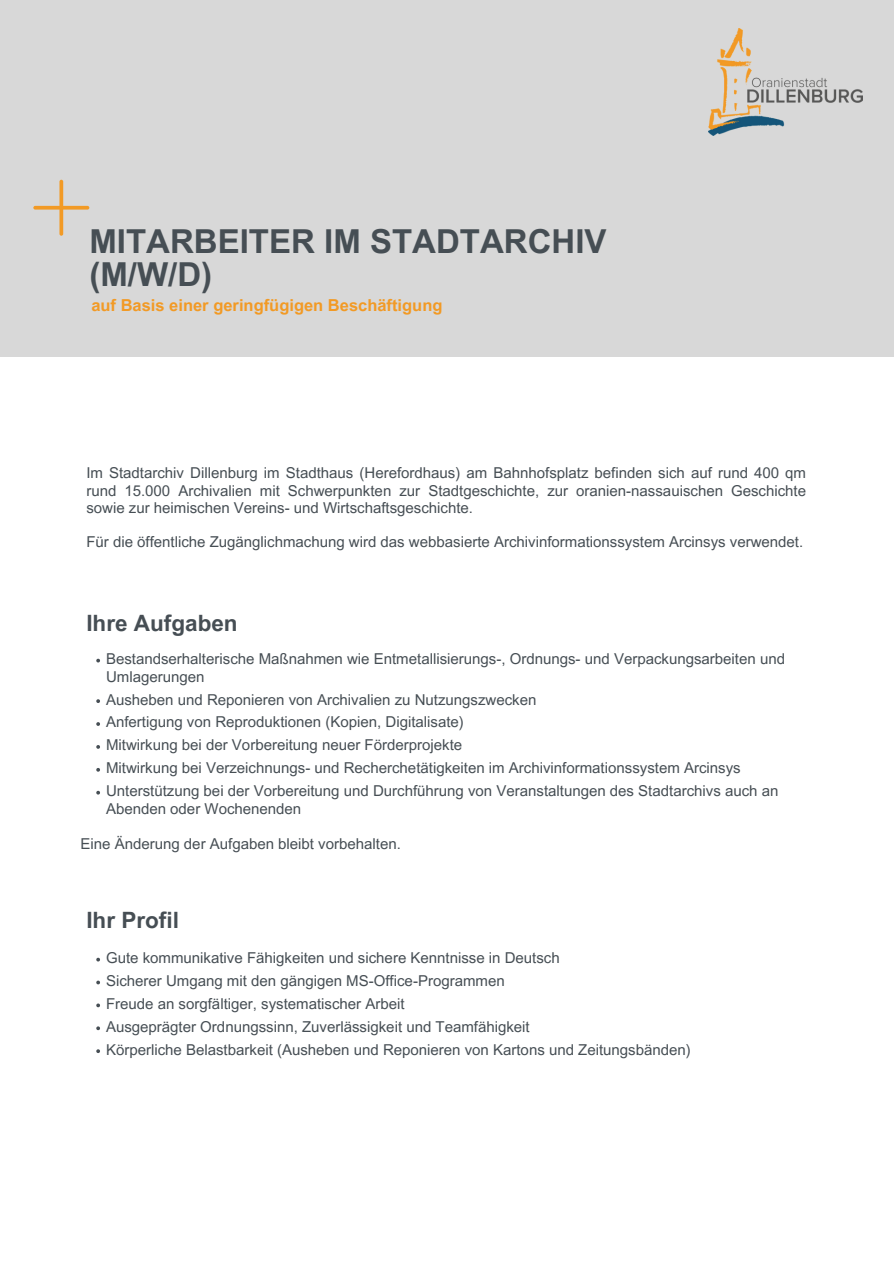
<style>
.page{position:relative;width:894px;height:1264px;background:#fff}
.page>*{position:absolute;margin:0;border:0;box-sizing:border-box;transform-origin:0 0}
.t1{font:700 33px/32.7px "Arial MT Pro";color:#464e54}
.t2{font:700 22.5px "Arial MT Pro";color:#464e54}
.t3{font:700 16.5px "Arial MT Pro";color:#f29a25}
.t4{font:15px/17.7px "Arial MT Pro";color:#464e54}
</style>
<div class="page">
<div style="left:0;top:0;width:893px;height:357px;background:#d8d8d8"></div>
<img style="left:708px;top:29px;width:154px;height:107px">
<svg style="left:33px;top:180px;width:56px;height:56px"></svg>
<svg style="left:96px;top:658px;width:4px;height:4px"></svg>
<svg style="left:96px;top:699px;width:4px;height:4px"></svg>
<svg style="left:96px;top:722px;width:4px;height:4px"></svg>
<svg style="left:96px;top:745px;width:4px;height:3px"></svg>
<svg style="left:96px;top:768px;width:4px;height:3px"></svg>
<svg style="left:96px;top:790px;width:4px;height:4px"></svg>
<svg style="left:96px;top:957px;width:4px;height:4px"></svg>
<svg style="left:96px;top:980px;width:4px;height:4px"></svg>
<svg style="left:96px;top:1003px;width:4px;height:4px"></svg>
<svg style="left:96px;top:1026px;width:4px;height:4px"></svg>
<svg style="left:96px;top:1049px;width:4px;height:4px"></svg>
<p class="t1" style="left:89px;top:229px;width:518px">MITARBEITER IM STADTARCHIV (M/W/D)</p>
<p class="t3" style="left:91px;top:299px;width:352px">auf Basis einer geringfügigen Beschäftigung</p>
<p class="t4" style="left:86px;top:466px;width:721px;line-height:17.2px;text-align:justify">Im Stadtarchiv Dillenburg im Stadthaus (Herefordhaus) am Bahnhofsplatz befinden sich auf rund 400 qm rund 15.000 Archivalien mit Schwerpunkten zur Stadtgeschichte, zur oranien-nassauischen Geschichte sowie zur heimischen Vereins- und Wirtschaftsgeschichte.</p>
<p class="t4" style="left:86px;top:535px;width:718px">Für die öffentliche Zugänglichmachung wird das webbasierte Archivinformationssystem Arcinsys verwendet.</p>
<p class="t2" style="left:86px;top:615px;width:153px">Ihre Aufgaben</p>
<p class="t4" style="left:106px;top:651px;width:680px">Bestandserhalterische Maßnahmen wie Entmetallisierungs-, Ordnungs- und Verpackungsarbeiten und<br>Umlagerungen</p>
<h1 class="t4" style="left:106px;top:692px;width:432px">Ausheben und Reponieren von Archivalien zu Nutzungszwecken</h1>
<h3 class="t4" style="left:106px;top:715px;width:359px">Anfertigung von Reproduktionen (Kopien, Digitalisate)</h3>
<p class="t4" style="left:106px;top:738px;width:357px">Mitwirkung bei der Vorbereitung neuer Förderprojekte</p>
<p class="t4" style="left:106px;top:761px;width:636px">Mitwirkung bei Verzeichnungs- und Recherchetätigkeiten im Archivinformationssystem Arcinsys</p>
<h2 class="t4" style="left:106px;top:783px;width:673px">Unterstützung bei der Vorbereitung und Durchführung von Veranstaltungen des Stadtarchivs auch an<br>Abenden oder Wochenenden</h2>
<p class="t4" style="left:80px;top:836px;width:322px">Eine Änderung der Aufgaben bleibt vorbehalten.</p>
<p class="t2" style="left:86px;top:911px;width:94px">Ihr Profil</p>
<p class="t4" style="left:106px;top:950px;width:455px">Gute kommunikative Fähigkeiten und sichere Kenntnisse in Deutsch</p>
<p class="t4" style="left:106px;top:973px;width:400px">Sicherer Umgang mit den gängigen MS-Office-Programmen</p>
<p class="t4" style="left:106px;top:996px;width:300px">Freude an sorgfältiger, systematischer Arbeit</p>
<h2 class="t4" style="left:106px;top:1019px;width:425px">Ausgeprägter Ordnungssinn, Zuverlässigkeit und Teamfähigkeit</h2>
<p class="t4" style="left:106px;top:1042px;width:586px">Körperliche Belastbarkeit (Ausheben und Reponieren von Kartons und Zeitungsbänden)</p>
</div>
